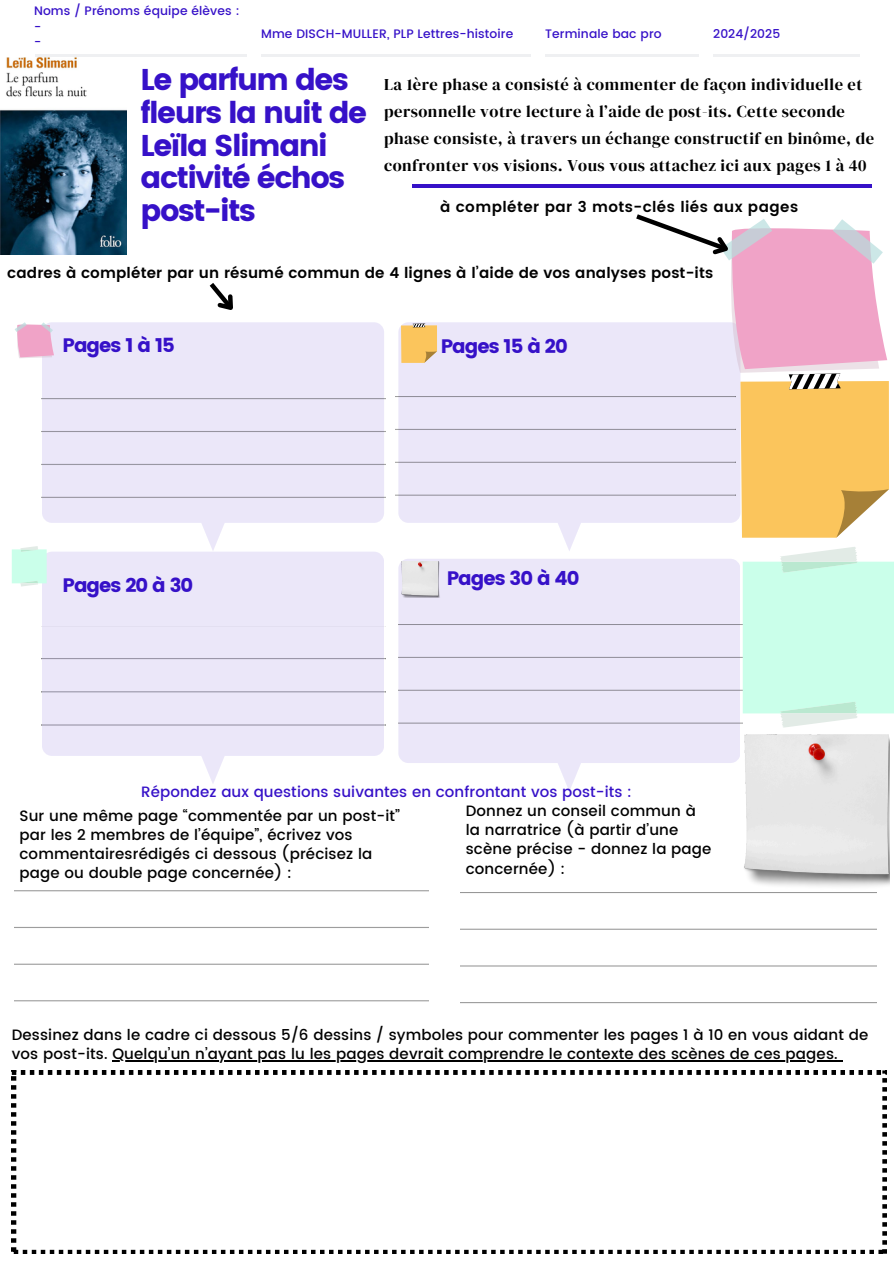
<style>
.page{position:relative;width:894px;height:1264px;background:#fff}
.page>*{position:absolute;margin:0;border:0;box-sizing:border-box;transform-origin:0 0}
.t1{font:30px/32.7px "Poppins";letter-spacing:-.05em;color:#3611c8}
.t2{font:19.5px "Poppins";letter-spacing:-.05em;color:#3611c8}
.t3{font:16.5px/27px "DM Serif Display";letter-spacing:.03em;color:#000}
.t4{font:500 15px/19px "Poppins";letter-spacing:.01em;color:#000}
.t5{font:600 15px "Poppins";letter-spacing:.01em;color:#000}
.t6{font:500 15px "Poppins";letter-spacing:.005em;color:#3611c8}
.t7{font:600 15px "Poppins";letter-spacing:.03em;color:#000}
.t8{font:500 12.3px "Poppins";letter-spacing:.01em;color:#3611c8}
</style>
<div class="page">
<svg style="left:42px;top:322px;width:342px;height:228px;fill:#ebe7f9"></svg>
<svg style="left:398px;top:322px;width:233px;height:229px;fill:#ebe7f9"></svg>
<svg style="left:398px;top:559px;width:342px;height:232px;fill:#ebe7f9"></svg>
<div style="left:42px;top:398px;width:343px;height:118px;background:#ebe7f9"></div>
<div style="left:395px;top:396px;width:340px;height:119px;background:#ebe7f9"></div>
<div style="left:398px;top:624px;width:344px;height:119px;background:#ebe7f9"></div>
<hr style="left:412px;top:184px;width:459px;height:3px;background:#3611c8">
<hr style="left:35px;top:55px;width:211px;height:1px;background:#eff0f2">
<hr style="left:545px;top:55px;width:153px;height:1px;background:#eff0f2">
<hr style="left:261px;top:55px;width:269px;height:1px;background:#eff0f2">
<hr style="left:713px;top:55px;width:146px;height:1px;background:#eff0f2">
<svg style="left:42px;top:552px;width:342px;height:231px;background:#ece8f8"></svg>
<svg style="left:742px;top:547px;width:151px;height:180px;background:#d0fdeb"></svg>
<img style="left:744px;top:734px;width:144px;height:153px">
<svg style="left:15px;top:322px;width:39px;height:36px"></svg>
<svg style="left:401px;top:323px;width:36px;height:40px"></svg>
<svg style="left:12px;top:546px;width:35px;height:40px"></svg>
<img style="left:401px;top:561px;width:39px;height:36px">
<svg style="left:631px;top:214px;width:257px;height:323px"></svg>
<svg style="left:209px;top:283px;width:24px;height:27px"></svg>
<svg style="left:12px;top:1070px;width:874px;height:183px"></svg>
<img style="left:0;top:58px;width:126px;height:197px">
<hr style="left:112px;top:1060px;width:725px;height:1px;background:#000">
<p class="t8" style="left:34px;top:4px;width:207px">Noms / Prénoms équipe élèves :</p>
<h3 class="t8" style="left:34px;top:19px;width:9px">-</h3>
<p class="t8" style="left:34px;top:35px;width:9px">-</p>
<p class="t8" style="left:261px;top:27px;width:254px">Mme DISCH-MULLER, PLP Lettres-histoire</p>
<h2 class="t8" style="left:545px;top:27px;width:118px">Terminale bac pro</h2>
<h2 class="t8" style="left:713px;top:27px;width:69px">2024/2025</h2>
<h1 class="t1" style="left:140px;top:64px;width:228px">Le parfum des fleurs la nuit de<br>Leïla Slimani activité échos post-its</h1>
<p class="t3" style="left:384px;top:70px;width:491px">La 1ère phase a consisté à commenter de façon individuelle et personnelle votre lecture à l’aide de post-its. Cette seconde phase consiste, à travers un échange constructif en binôme, de confronter vos visions. Vous vous attachez ici aux pages 1 à 40</p>
<p class="t7" style="left:440px;top:198px;width:359px">à compléter par 3 mots-clés liés aux pages</p>
<h2 class="t5" style="left:7px;top:264px;width:707px">cadres à compléter par un résumé commun de 4 lignes à l’aide de vos analyses post-its</h2>
<p class="t2" style="left:63px;top:334px;width:114px">Pages 1 à 15</p>
<p class="t2" style="left:63px;top:574px;width:132px">Pages 20 à 30</p>
<h4 class="t2" style="left:440px;top:334px;width:128px">Pages 15 à 20</h4>
<h3 class="t2" style="left:446px;top:566px;width:134px">Pages 30 à 40</h3>
<p class="t6" style="left:141px;top:783px;width:492px">Répondez aux questions suivantes en confrontant vos post-its :</p>
<p class="t4" style="left:19px;top:806px;width:382px">Sur une même page “commentée par un post-it” par les 2 membres de l’équipe”, écrivez vos commentairesrédigés ci dessous (précisez la page ou double page concernée) :</p>
<p class="t4" style="left:465px;top:801px;width:247px">Donnez un conseil commun à la narratrice (à partir d’une scène précise - donnez la page concernée) :</p>
<h2 class="t4" style="left:12px;top:1025px;width:857px">Dessinez dans le cadre ci dessous 5/6 dessins / symboles pour commenter les pages 1 à 10 en vous aidant de vos post-its. Quelqu’un n’ayant pas lu les pages devrait comprendre le contexte des scènes de ces pages.</h2>
</div>
